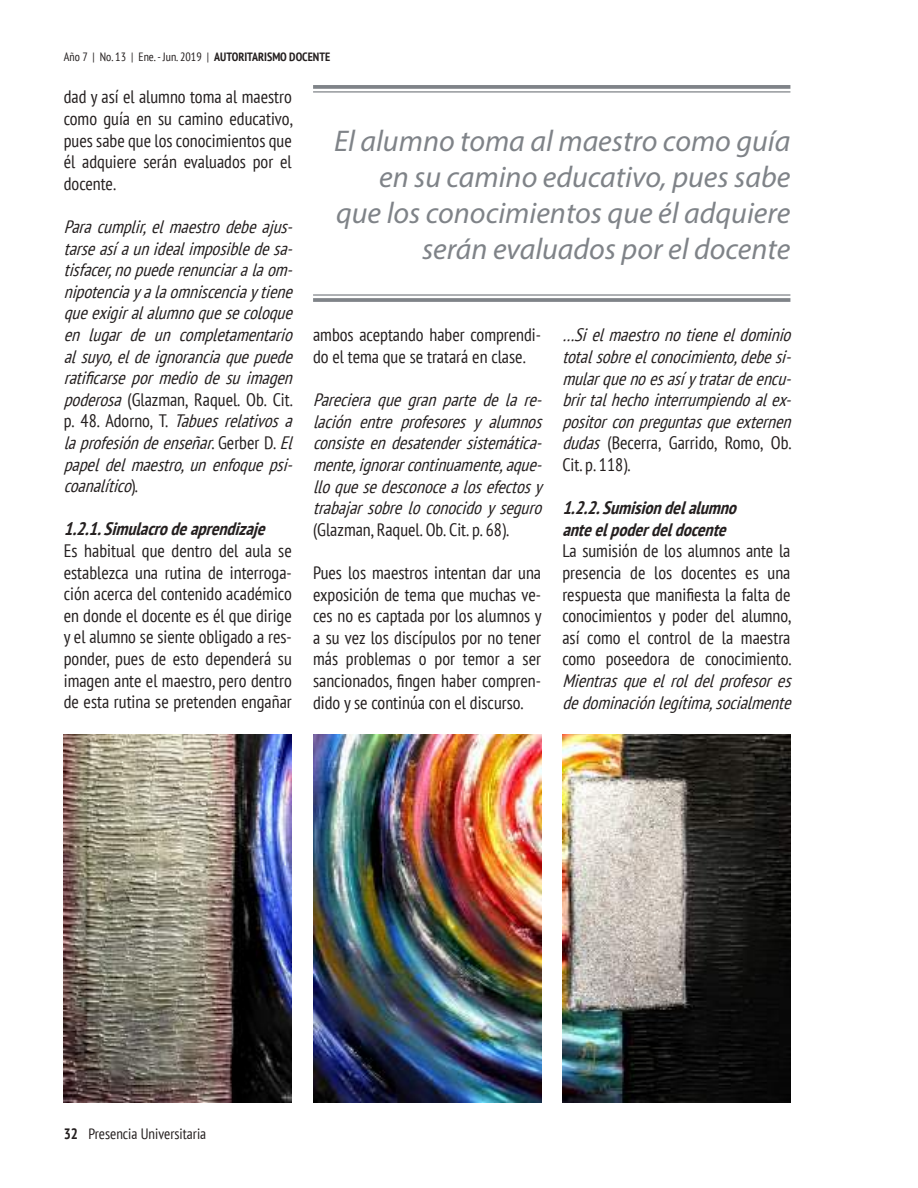
<style>
.page{position:relative;width:918px;height:1188px;background:#fff}
.page>*{position:absolute;margin:0;border:0;box-sizing:border-box;transform-origin:0 0}
.t1{font:italic 30px/36px "Myriad Pro";color:#7f8388;text-align:right}
.t2{font:condensed 18px/21.6px "PT Sans";color:#241f1f;text-align:justify}
.t3{font:italic condensed 18px/21.6px "PT Sans";color:#241f1f}
.t4{font:italic 700 condensed 18px/21.6px "PT Sans";color:#241f1f}
.t5{font:condensed 15px "PT Sans";color:#241f1f}
.t6{font:condensed 12px "PT Sans";color:#241f1f}
.s1{font-weight:700}
.s2{font-style:normal}
</style>
<div class="page">
<svg style="left:313px;top:85px;width:477px;height:4px;background:#868a8f"></svg>
<hr style="left:313px;top:91px;width:477px;height:2px;background:#7f8388">
<hr style="left:313px;top:294px;width:477px;height:2px;background:#7f8388">
<hr style="left:313px;top:298px;width:477px;height:4px;background:#8b8e93">
<img style="left:64px;top:734px;width:228px;height:369px">
<img style="left:562px;top:734px;width:228px;height:369px">
<img style="left:313px;top:734px;width:228px;height:369px">
<p class="t6" style="left:64px;top:49px;width:268px">Año 7 | No. 13 | Ene. - Jun. 2019 | <span class="s1">AUTORITARISMO DOCENTE</span></p>
<p class="t2" style="left:64px;top:86px;width:231px">dad y así el alumno toma al maestro como guía en su camino educativo, pues sabe que los conocimientos que él adquiere serán evaluados por el docente.</p>
<p class="t3" style="left:64px;top:215px;width:236px">Paracumplir,elmaestrodebeajus&shy;tarseasíaunidealimposibledesa&shy;tisfacer,nopuederenunciaralaom&shy;nipotenciayalaomniscenciaytiene queexigiralalumnoquesecoloque en lugar de un completamentario alsuyo,eldeignoranciaquepuede ratificarsepormediodesuimagen poderosa<span class="s2">(Glazman, Raquel. Ob. Cit. p . 4 8 . A d o r n o , T.</span> Tabuesrelativosa laprofesióndeenseñar<span class="s2">. G e r b e r D .</span> El papeldelmaestro,unenfoquepsi&shy;coanalítico<span class="s2">) .</span></p>
<p class="t4" style="left:64px;top:518px;width:209px">1.2.1.Simulacrodeaprendizaje</p>
<p class="t2" style="left:64px;top:539px;width:230px">Es habitual que dentro del aula se establezca una rutina de interroga&shy;ción acerca del contenido académico en donde el docente es él que dirige y el alumno se siente obligado a res&shy;ponder, pues de esto dependerá su imagen ante el maestro, pero dentro de esta rutina se pretenden engañar</p>
<h1 class="t1" style="left:334px;top:122px;width:458px">El alumno toma al maestro como guía en su camino educativo, pues sabe que los conocimientos que él adquiere serán evaluados por el docente</h1>
<p class="t3" style="left:562px;top:324px;width:236px">…Sielmaestronotieneeldominio totalsobreelconocimiento,debesi&shy;mularquenoesasíytratardeencu&shy;brirtalhechointerrumpiendoalex&shy;positorconpreguntasqueexternen dudas <span class="s2">(Becerra, Garrido, Romo, Ob.<br>Cit. p. 118).</span></p>
<p class="t4" style="left:562px;top:497px;width:181px">1.2.2.Sumisiondelalumno anteelpoderdeldocente</p>
<p class="t2" style="left:562px;top:540px;width:231px">La sumisión de los alumnos ante la presencia de los docentes es una respuesta que manifiesta la falta de conocimientos y poder del alumno, así como el control de la maestra como poseedora de conocimiento.</p>
<p class="t3" style="left:562px;top:670px;width:236px">Mientrasqueelroldelprofesores dedominaciónlegítima,socialmente</p>
<p class="t2" style="left:313px;top:324px;width:230px">ambos aceptando haber comprendi&shy;do el tema que se tratará en clase.</p>
<p class="t3" style="left:313px;top:389px;width:236px;text-align:justify">Pareciera que gran parte de la re&shy;lación entre profesores y alumnos consisteendesatendersistemática&shy;mente,ignorarcontinuamente,aque&shy;lloquesedesconocealosefectosy trabajarsobreloconocidoyseguro</p>
<p class="t2" style="left:313px;top:518px;width:198px">(Glazman, Raquel. Ob. Cit. p. 68).</p>
<p class="t2" style="left:313px;top:562px;width:230px">Pues los maestros intentan dar una exposición de tema que muchas ve&shy;ces no es captada por los alumnos y a su vez los discípulos por no tener más problemas o por temor a ser sancionados, fingen haber compren&shy;dido y se continúa con el discurso.</p>
<p class="t5" style="left:64px;top:1125px;width:144px"><span class="s1">32</span> Presencia Universitaria</p>
</div>
